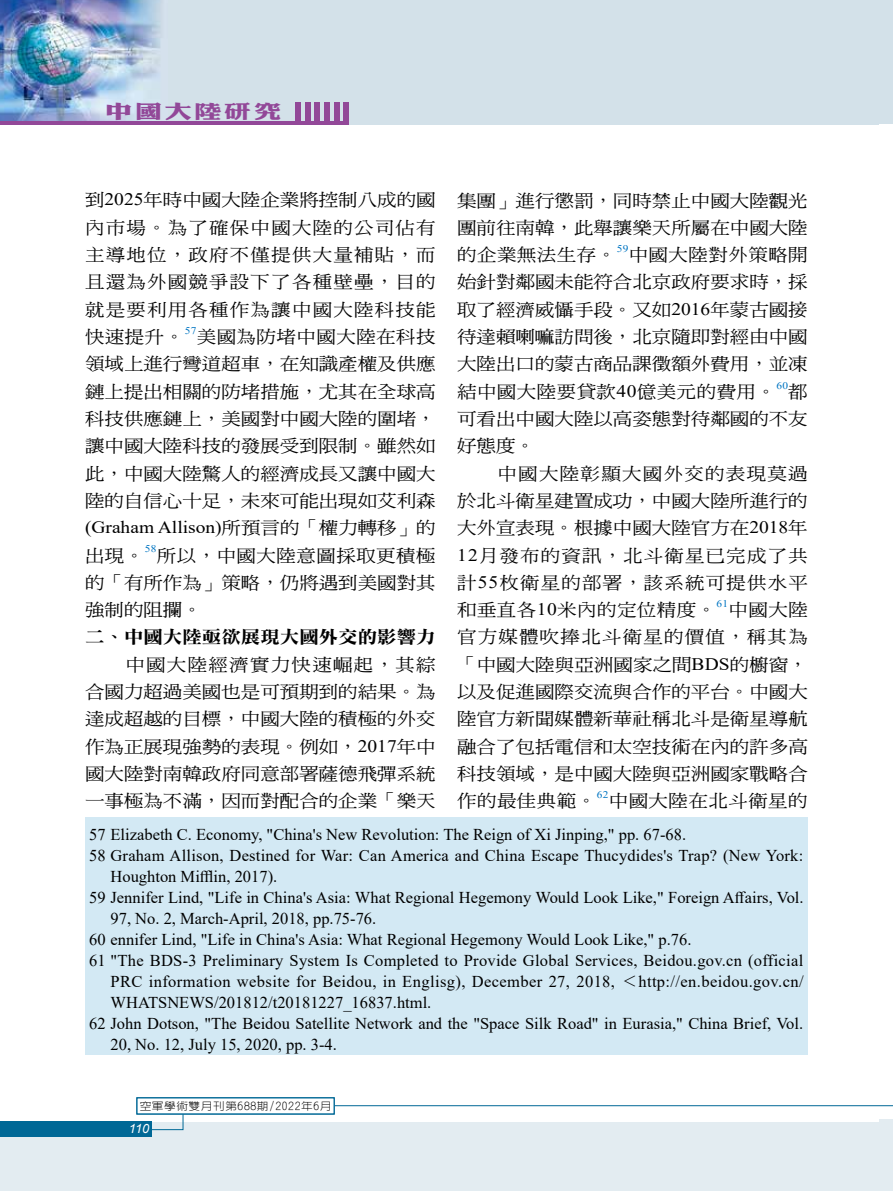
<style>
.page{position:relative;width:893px;height:1191px;background:#fff}
.page>*{position:absolute;margin:0;border:0;box-sizing:border-box;transform-origin:0 0}
.t1{font:17.55px/27.3px "DF Ming W5 WIN BF";color:#000;text-align:justify;scale:1.11 1}
.t2{font:17.55px "Times New Roman";color:#000;scale:1.11 1}
.t3{font:17.55px "DF Li Song W7 WINP BF";color:#000;scale:1.11 1}
.t4{font:17.55px "DF Ming W5 WIN BF";letter-spacing:.025em;color:#000;scale:1.11 1}
.t5{font:16.5px "Times New Roman";color:#000}
.t6{font:16.5px "Times New Roman";letter-spacing:.025em;color:#000}
.t7{font:italic 12.75px "Arial";color:#fff}
.t8{font:300 10.5px "Lin Gothic";letter-spacing:.05em;color:#000;scale:1.11 1}
.t9{font:10.2px "Times New Roman";letter-spacing:.025em;color:#0075c2;scale:1.11 1}
.s1{font-family:"Times New Roman"}
.s2{font-family:"DF Kai Shu SB Estd BF"}
.s3{font-family:"DF Ming W5 WIN BF"}
</style>
<div class="page">
<div style="left:0;top:0;width:893px;height:125px;background:#d3e1e9"></div>
<div style="left:0;top:1122px;width:893px;height:69px;background:#e3ecf1"></div>
<img style="left:0;top:0;width:161px;height:121px">
<div style="left:344px;top:102px;width:5px;height:23px;background:#924898"></div>
<div style="left:334px;top:102px;width:5px;height:23px;background:#924898"></div>
<div style="left:324px;top:102px;width:6px;height:23px;background:#924898"></div>
<div style="left:315px;top:102px;width:5px;height:23px;background:#924898"></div>
<div style="left:305px;top:102px;width:5px;height:23px;background:#924898"></div>
<div style="left:295px;top:102px;width:6px;height:23px;background:#924898"></div>
<hr style="left:0;top:121px;width:344px;height:4px;background:#924898">
<div style="left:879px;top:0;width:14px;height:1191px;background:#fff"></div>
<div style="left:879px;top:0;width:14px;height:124px;background:#d3e1e9"></div>
<div style="left:879px;top:1119px;width:14px;height:72px;background:#e3ecf1"></div>
<div style="left:85px;top:817px;width:723px;height:238px;background:#d3e9f4"></div>
<hr style="left:335px;top:1105px;width:558px;height:1px;background:#006896">
<svg style="left:149px;top:1114px;width:35px;height:16px"></svg>
<div style="left:0;top:1121px;width:152px;height:15px;background:#006896"></div>
<div style="left:136px;top:1097px;width:199px;height:17px;border:1px solid #006896"></div>
<svg style="left:107px;top:102px;width:54px;height:18px"></svg>
<p class="t1" style="left:85px;top:186px;width:317px">到<span class="s1">2025</span>年時中國大陸企業將控制八成的國內市場<span class="s2">。</span>為了確保中國大陸的公司佔有主導地位<span class="s2">，</span>政府不僅提供大量補貼<span class="s2">，</span>而且還為外國競爭設下了各種壁壘<span class="s2">，</span>目的就是要利用各種作為讓中國大陸科技能快速提升<span class="s2">。</span></p>
<p class="t1" style="left:457px;top:187px;width:317px">集團<span class="s2">」</span>進行懲罰<span class="s2">，</span>同時禁止中國大陸觀光團前往南韓<span class="s2">，</span>此舉讓樂天所屬在中國大陸的企業無法生存<span class="s2">。</span></p>
<p class="t9" style="left:617px;top:241px;width:12px">59</p>
<p class="t1" style="left:457px;top:241px;width:317px;text-indent:172px">中國大陸對外策略開始針對鄰國未能符合北京政府要求時<span class="s2">，</span>採取了經濟威懾手段<span class="s2">。</span>又如<span class="s1">2016</span>年蒙古國接待達賴喇嘛訪問後<span class="s2">，</span>北京隨即對經由中國大陸出口的蒙古商品課徵額外費用<span class="s2">，</span>並凍結中國大陸要貸款<span class="s1">40</span>億美元的費用<span class="s2">。</span></p>
<p class="t9" style="left:185px;top:323px;width:12px">57</p>
<p class="t1" style="left:85px;top:323px;width:317px;text-indent:112px">美國為防堵中國大陸在科技領域上進行彎道超車<span class="s2">，</span>在知識產權及供應鏈上提出相關的防堵措施<span class="s2">，</span>尤其在全球高科技供應鏈上<span class="s2">，</span>美國對中國大陸的圍堵<span class="s2">，</span>讓中國大陸科技的發展受到限制<span class="s2">。</span>雖然如此<span class="s2">，</span>中國大陸驚人的經濟成長又讓中國大陸的自信心十足<span class="s2">，</span>未來可能出現如艾利森</p>
<p class="t2" style="left:85px;top:515px;width:317px">(Graham Allison)<span class="s3">所預言的</span><span class="s2">「</span><span class="s3">權力轉移</span><span class="s2">」</span><span class="s3">的</span></p>
<p class="t1" style="left:85px;top:541px;width:55px">出現<span class="s2">。</span></p>
<p class="t9" style="left:145px;top:542px;width:12px">58</p>
<p class="t9" style="left:776px;top:378px;width:12px">60</p>
<p class="t1" style="left:457px;top:378px;width:317px;text-indent:331px">都可看出中國大陸以高姿態對待鄰國的不友好態度<span class="s2">。</span></p>
<p class="t1" style="left:457px;top:459px;width:317px;text-indent:40px">中國大陸彰顯大國外交的表現莫過於北斗衛星建置成功<span class="s2">，</span>中國大陸所進行的大外宣表現<span class="s2">。</span>根據中國大陸官方在<span class="s1">2018</span>年<span class="s1">12</span>月發布的資訊<span class="s2">，</span>北斗衛星已完成了共計<span class="s1">55</span>枚衛星的部署<span class="s2">，</span>該系統可提供水平和垂直各<span class="s1">10</span>米內的定位精度<span class="s2">。</span></p>
<p class="t1" style="left:85px;top:541px;width:317px;text-indent:72px">所以<span class="s2">，</span>中國大陸意圖採取更積極的<span class="s2">「</span>有所作為<span class="s2">」</span>策略<span class="s2">，</span>仍將遇到美國對其強制的阻攔<span class="s2">。</span></p>
<p class="t3" style="left:85px;top:628px;width:317px">二<span class="s2">、</span>中國大陸亟欲展現大國外交的影響力</p>
<p class="t1" style="left:85px;top:651px;width:317px;text-indent:40px">中國大陸經濟實力快速崛起<span class="s2">，</span>其綜合國力超過美國也是可預期到的結果<span class="s2">。</span>為達成超越的目標<span class="s2">，</span>中國大陸的積極的外交作為正展現強勢的表現<span class="s2">。</span>例如<span class="s2">，</span><span class="s1">2017</span>年中國大陸對南韓政府同意部署薩德飛彈系統一事極為不滿<span class="s2">，</span>因而對配合的企業<span class="s2">「</span>樂天</p>
<p class="t9" style="left:717px;top:596px;width:12px">61</p>
<p class="t1" style="left:457px;top:596px;width:317px;text-indent:271px">中國大陸官方媒體吹捧北斗衛星的價值<span class="s2">，</span>稱其為<span class="s2">「</span>中國大陸與亞洲國家之間<span class="s1">BDS</span>的櫥窗<span class="s2">，</span>以及促進國際交流與合作的平台<span class="s2">。</span>中國大陸官方新聞媒體新華社稱北斗是衛星導航融合了包括電信和太空技術在內的許多高科技領域<span class="s2">，</span>是中國大陸與亞洲國家戰略合作的最佳典範<span class="s2">。</span></p>
<p class="t9" style="left:597px;top:787px;width:12px">62</p>
<p class="t4" style="left:609px;top:792px;width:181px">中國大陸在北斗衛星的</p>
<p class="t5" style="left:89px;top:822px;width:598px">57 Elizabeth C. Economy, "China's New Revolution: The Reign of Xi Jinping," pp. 67-68.</p>
<p class="t5" style="left:89px;top:843px;width:715px">58 Graham Allison, Destined for War: Can America and China Escape Thucydides's Trap? (New York:</p>
<p class="t5" style="left:111px;top:864px;width:168px">Houghton Mifflin, 2017).</p>
<p class="t5" style="left:89px;top:885px;width:716px">59 Jennifer Lind, "Life in China's Asia: What Regional Hegemony Would Look Like," Foreign Affairs, Vol.</p>
<p class="t5" style="left:111px;top:906px;width:267px">97, No. 2, March-April, 2018, pp.75-76.</p>
<p class="t5" style="left:89px;top:927px;width:604px">60 ennifer Lind, "Life in China's Asia: What Regional Hegemony Would Look Like," p.76.</p>
<p class="t5" style="left:89px;top:948px;width:715px">61 "The BDS-3 Preliminary System Is Completed to Provide Global Services, Beidou.gov.cn (official</p>
<p class="t6" style="left:111px;top:969px;width:695px">PRC information website for Beidou, in Englisg), December 27, 2018, <span class="s2">＜</span>http://en.beidou.gov.cn/</p>
<p class="t5" style="left:111px;top:990px;width:322px">WHATSNEWS/201812/t20181227_16837.html.</p>
<p class="t5" style="left:89px;top:1011px;width:715px">62 John Dotson, "The Beidou Satellite Network and the "Space Silk Road" in Eurasia," China Brief, Vol.</p>
<p class="t5" style="left:111px;top:1032px;width:228px">20, No. 12, July 15, 2020, pp. 3-4.</p>
<p class="t8" style="left:140px;top:1100px;width:174px">空軍學術雙月刊第688期/2022年6月</p>
<p class="t7" style="left:129px;top:1120px;width:22px">110</p>
</div>
